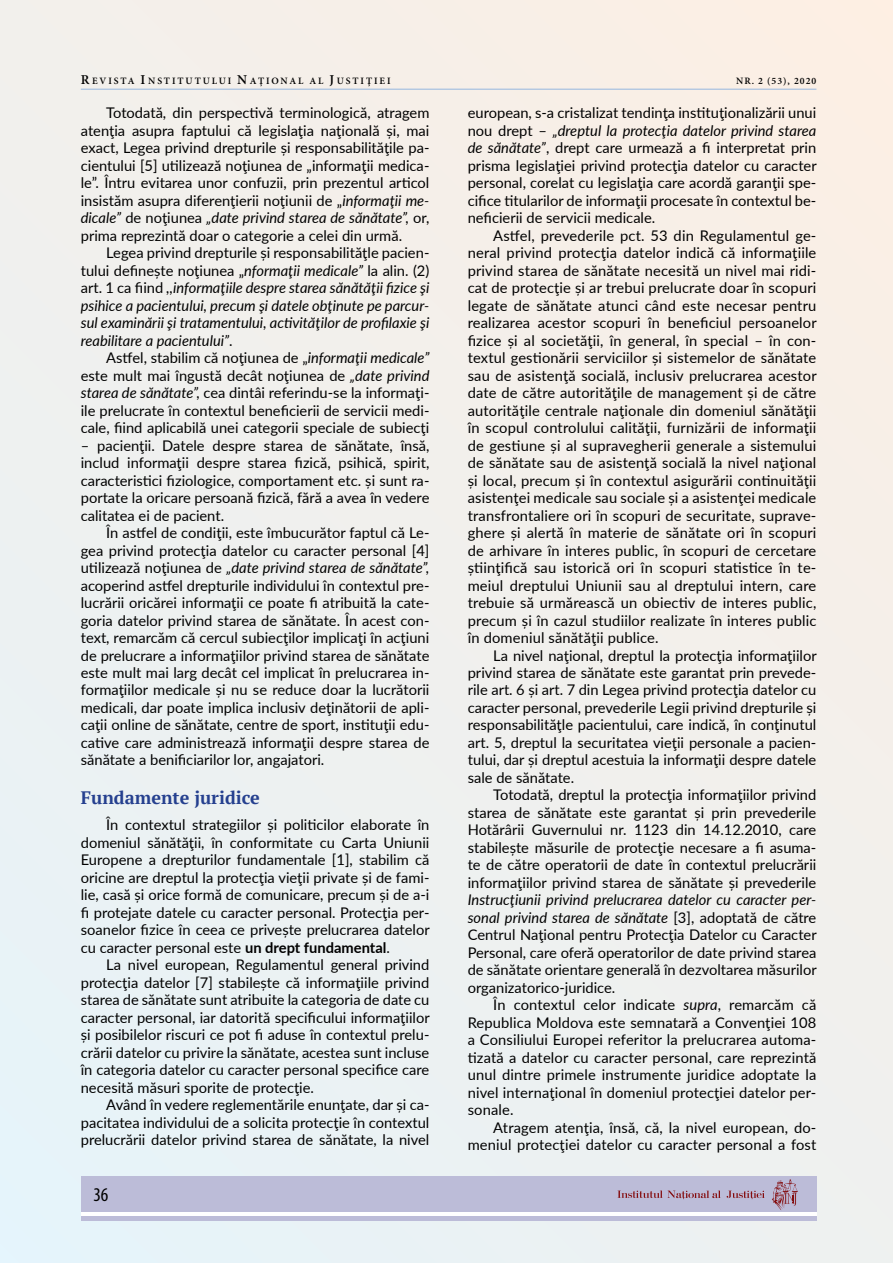
<style>
.page{position:relative;width:893px;height:1263px;background:#f1f0ed}
.page>*{position:absolute;margin:0;border:0;box-sizing:border-box;transform-origin:0 0}
.t1{font:condensed 19.5px "Myriad Pro";color:#000}
.t2{font:700 18px "PT Serif";color:#25408f}
.t3{font:14.7px/17.5px "Lato";color:#000;text-align:justify}
.t4{font:italic 14.7px/17.5px "Lato";color:#000;text-align:justify}
.t5{font:600 9.75px "Minion Pro";letter-spacing:.195em;color:#000}
.s1{font-size:13.5px}
.s2{font-style:italic}
.s3{font-style:normal}
.s4{font-weight:700}
</style>
<div class="page">
<hr style="left:81px;top:89px;width:735px;height:1px;background:#95b6df">
<div style="left:81px;top:1176px;width:735px;height:45px;background:#bcbcd8"></div>
<hr style="left:81px;top:1213px;width:735px;height:3px;background:#fff">
<svg style="left:617px;top:1190px;width:104px;height:9px"></svg>
<svg style="left:727px;top:1190px;width:38px;height:9px"></svg>
<svg style="left:772px;top:1179px;width:26px;height:31px"></svg>
<p class="t5" style="left:81px;top:74px;width:311px"><span class="s1">R</span>EVISTA <span class="s1">I</span>NSTITUTULUI <span class="s1">N</span>AŢIONAL AL <span class="s1">J</span>USTIŢIEI</p>
<p class="t5" style="left:736px;top:74px;width:82px">NR. 2 (53), 2020</p>
<p class="t3" style="left:81px;top:103px;width:350px;text-indent:26px">Totodată, din perspectivă terminologică, atragem atenţia asupra faptului că legislaţia naţională și, mai exact, Legea privind drepturile și responsabilităţile pa&shy;cientului [5] utilizează noţiunea de „informaţii medica&shy;le”. Întru evitarea unor confuzii, prin prezentul articol insistăm asupra diferenţierii noţiunii de „<span class="s2">informaţii me&shy;dicale”</span> de noţiunea <span class="s2">„date privind starea de sănătate”,</span> or, prima reprezintă doar o categorie a celei din urmă.</p>
<p class="t4" style="left:81px;top:243px;width:350px;text-indent:26px"><span class="s3">Legea privind drepturile și responsabilităţle pacien&shy;tului definește noţiunea „</span>nformaţii medicale” <span class="s3">la alin. (2) art. 1 ca fiind</span> ,,informaţiile despre starea sănătăţii fizice şi psihice a pacientului, precum şi datele obţinute pe parcur&shy;sul examinării şi tratamentului, activităţilor de profilaxie şi reabilitare a pacientului”<span class="s3">.</span></p>
<p class="t3" style="left:81px;top:348px;width:350px;text-indent:26px">Astfel, stabilim că noţiunea de „<span class="s2">informaţii medicale” </span>este mult mai îngustă decât noţiunea de <span class="s2">„date privind starea de sănătate”,</span> cea dintâi referindu-se la informaţi&shy;ile prelucrate în contextul beneficierii de servicii medi&shy;cale, fiind aplicabilă unei categorii speciale de subiecţi</p>
<p class="t3" style="left:81px;top:436px;width:350px">– pacienţii. Datele despre starea de sănătate, însă, includ informaţii despre starea fizică, psihică, spirit, caracteristici fiziologice, comportament etc. și sunt ra&shy;portate la oricare persoană fizică, fără a avea în vedere calitatea ei de pacient.</p>
<p class="t3" style="left:81px;top:523px;width:350px;text-indent:26px">În astfel de condiţii, este îmbucurător faptul că Le&shy;gea privind protecţia datelor cu caracter personal [4] utilizează noţiunea de <span class="s2">„date privind starea de sănătate”, </span>acoperind astfel drepturile individului în contextul pre&shy;lucrării oricărei informaţii ce poate fi atribuită la cate&shy;goria datelor privind starea de sănătate. În acest con&shy;text, remarcăm că cercul subiecţilor implicaţi în acţiuni de prelucrare a informaţiilor privind starea de sănătate este mult mai larg decât cel implicat în prelucrarea in&shy;formaţiilor medicale și nu se reduce doar la lucrătorii medicali, dar poate implica inclusiv deţinătorii de apli&shy;caţii online de sănătate, centre de sport, instituţii edu&shy;cative care administrează informaţii despre starea de sănătate a benificiarilor lor, angajatori.</p>
<p class="t2" style="left:81px;top:786px;width:181px">Fundamente juridice</p>
<p class="t3" style="left:81px;top:816px;width:350px;text-indent:26px">În contextul strategiilor și politicilor elaborate în domeniul sănătăţii, în conformitate cu Carta Uniunii Europene a drepturilor fundamentale [1], stabilim că oricine are dreptul la protecţia vieţii private și de fami&shy;lie, casă și orice formă de comunicare, precum și de a-i fi protejate datele cu caracter personal. Protecţia per&shy;soanelor fizice în ceea ce privește prelucrarea datelor cu caracter personal este <span class="s4">un drept fundamental</span>.</p>
<p class="t3" style="left:81px;top:955px;width:350px;text-indent:26px">La nivel european, Regulamentul general privind protecţia datelor [7] stabilește că informaţiile privind starea de sănătate sunt atribuite la categoria de date cu caracter personal, iar datorită specificului informaţiilor și posibilelor riscuri ce pot fi aduse în contextul prelu&shy;crării datelor cu privire la sănătate, acestea sunt incluse în categoria datelor cu caracter personal specifice care necesită măsuri sporite de protecţie.</p>
<p class="t3" style="left:81px;top:1095px;width:350px;text-indent:26px">Având în vedere reglementările enunţate, dar și ca&shy;pacitatea individului de a solicita protecţie în contextul prelucrării datelor privind starea de sănătate, la nivel</p>
<h1 class="t1" style="left:93px;top:1183px;width:17px">36</h1>
<p class="t3" style="left:468px;top:103px;width:350px">european, s-a cristalizat tendinţa instituţionalizării unui nou drept – <span class="s2">„dreptul la protecţia datelor privind starea de sănătate”</span>, drept care urmează a fi interpretat prin prisma legislaţiei privind protecţia datelor cu caracter personal, corelat cu legislaţia care acordă garanţii spe&shy;cifice titularilor de informaţii procesate în contextul be&shy;neficierii de servicii medicale.</p>
<p class="t3" style="left:468px;top:226px;width:350px;text-indent:26px">Astfel, prevederile pct. 53 din Regulamentul ge&shy;neral privind protecţia datelor indică că informaţiile privind starea de sănătate necesită un nivel mai ridi&shy;cat de protecţie și ar trebui prelucrate doar în scopuri legate de sănătate atunci când este necesar pentru realizarea acestor scopuri în beneficiul persoanelor fizice și al societăţii, în general, în special – în con&shy;textul gestionării serviciilor și sistemelor de sănătate sau de asistenţă socială, inclusiv prelucrarea acestor date de către autorităţile de management și de către autorităţile centrale naţionale din domeniul sănătăţii în scopul controlului calităţii, furnizării de informaţii de gestiune și al supravegherii generale a sistemului de sănătate sau de asistenţă socială la nivel naţional și local, precum și în contextul asigurării continuităţii asistenţei medicale sau sociale și a asistenţei medicale transfrontaliere ori în scopuri de securitate, suprave&shy;ghere și alertă în materie de sănătate ori în scopuri de arhivare în interes public, în scopuri de cercetare știinţifică sau istorică ori în scopuri statistice în te&shy;meiul dreptului Uniunii sau al dreptului intern, care trebuie să urmărească un obiectiv de interes public, precum și în cazul studiilor realizate în interes public în domeniul sănătăţii publice.</p>
<p class="t3" style="left:468px;top:646px;width:350px;text-indent:26px">La nivel naţional, dreptul la protecţia informaţiilor privind starea de sănătate este garantat prin prevede&shy;rile art. 6 și art. 7 din Legea privind protecţia datelor cu caracter personal, prevederile Legii privind drepturile și responsabilităţle pacientului, care indică, în conţinutul art. 5, dreptul la securitatea vieţii personale a pacien&shy;tului, dar și dreptul acestuia la informaţii despre datele sale de sănătate.</p>
<p class="t3" style="left:468px;top:786px;width:350px;text-indent:26px">Totodată, dreptul la protecţia informaţiilor privind starea de sănătate este garantat și prin prevederile Hotărârii Guvernului nr. 1123 din 14.12.2010, care stabilește măsurile de protecţie necesare a fi asuma&shy;te de către operatorii de date în contextul prelucrării informaţiilor privind starea de sănătate și prevederile</p>
<p class="t3" style="left:468px;top:891px;width:350px"><span class="s2">Instrucţiunii privind prelucrarea datelor cu caracter per&shy;sonal privind starea de sănătate</span> [3], adoptată de către Centrul Naţional pentru Protecţia Datelor cu Caracter Personal, care oferă operatorilor de date privind starea de sănătate orientare generală în dezvoltarea măsurilor organizatorico-juridice.</p>
<p class="t3" style="left:468px;top:996px;width:350px;text-indent:26px">În contextul celor indicate <span class="s2">supra</span>, remarcăm că Republica Moldova este semnatară a Convenţiei 108 a Consiliului Europei referitor la prelucrarea automa&shy;tizată a datelor cu caracter personal, care reprezintă unul dintre primele instrumente juridice adoptate la nivel internaţional în domeniul protecţiei datelor per&shy;sonale.</p>
<p class="t3" style="left:468px;top:1118px;width:350px;text-align:right">Atragem atenţia, însă, că, la nivel european, do&shy;meniul protecţiei datelor cu caracter personal a fost</p>
</div>
